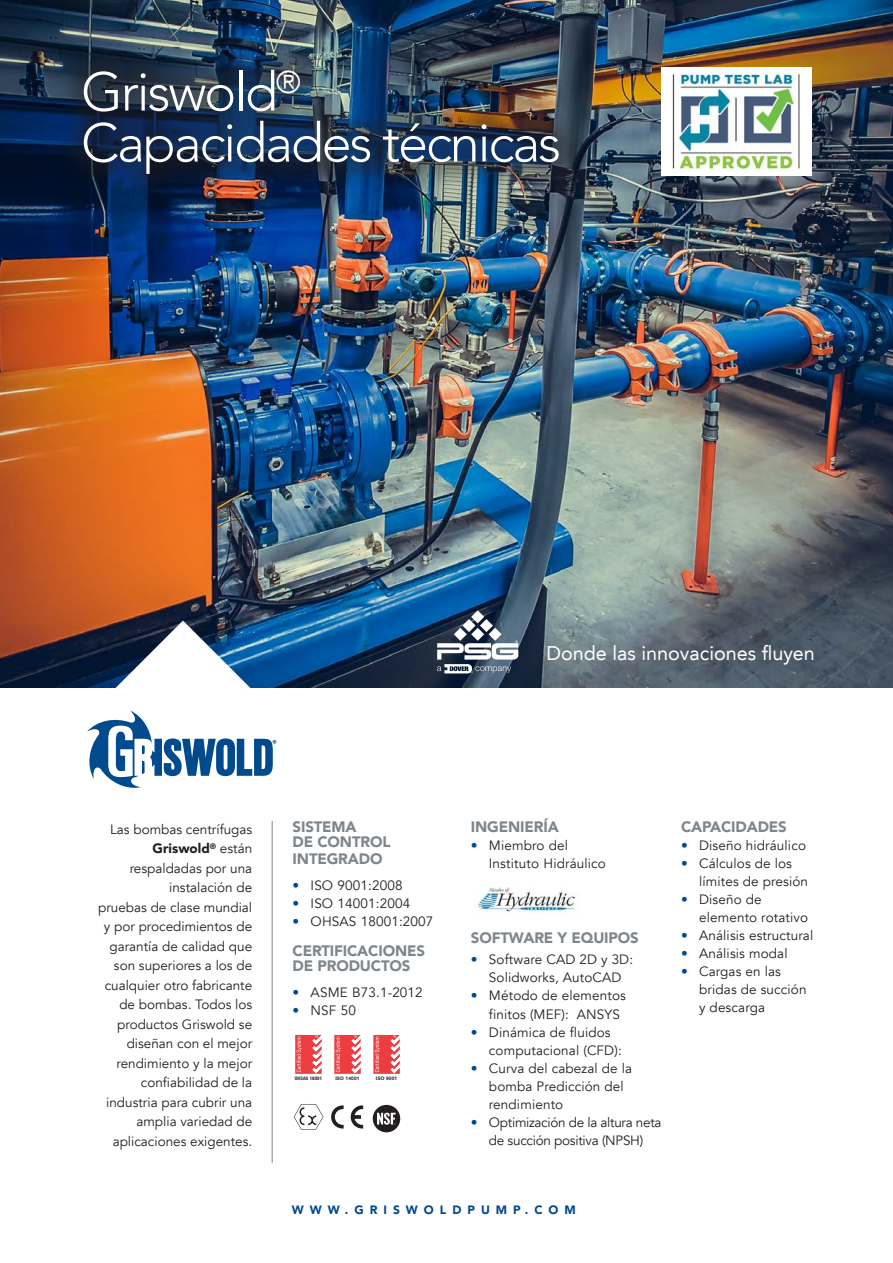
<style>
.page{position:relative;width:893px;height:1263px;background:#fff}
.page>*{position:absolute;margin:0;border:0;box-sizing:border-box;transform-origin:0 0}
.t1{font:300 54px/51px "Avenir LT";letter-spacing:-.04em;color:#fff}
.t2{font:19.8px "Avenir LT";color:#fff}
.Body_Text{font:900 15px/15px "Avenir";letter-spacing:-.01em;color:#7e868d}
.Body_Text-2{font:13.5px/19.5px "Avenir";color:#231f20}
.Body_Text-3{font:13.5px/18px "Avenir";letter-spacing:-.02em;color:#231f20;text-align:center}
.Body_Text-4{font:900 12px "Avenir";letter-spacing:.5em;color:#004a8d}
.t3{font:700 4.8px "Helvetica Neue";letter-spacing:.03em;color:#231f20}
.t4{font:700 condensed 4.8px "Helvetica Neue";letter-spacing:.03em;color:#231f20}
.s1{font-weight:900}
.s2{color:#004a8d}
</style>
<div class="page">
<img style="left:0;top:0;width:893px;height:687px">
<div style="left:56px;top:41px;width:531px;height:161px;background:#231f20;opacity:.47"></div>
<svg style="left:437px;top:610px;width:81px;height:63px"></svg>
<img style="left:662px;top:68px;width:150px;height:108px">
<svg style="left:295px;top:1035px;width:27px;height:39px"></svg>
<svg style="left:334px;top:1035px;width:27px;height:39px"></svg>
<svg style="left:373px;top:1035px;width:27px;height:39px"></svg>
<svg style="left:86px;top:620px;width:192px;height:168px"></svg>
<hr style="left:272px;top:821px;width:1px;height:342px;background:#7e868d">
<img style="left:476px;top:887px;width:100px;height:26px">
<div style="left:373px;top:1105px;width:27px;height:27px;background:#231f20;border-radius:50%"></div>
<svg style="left:377px;top:1113px;width:19px;height:12px"></svg>
<svg style="left:294px;top:1104px;width:29px;height:26px"></svg>
<svg style="left:331px;top:1105px;width:13px;height:23px"></svg>
<svg style="left:351px;top:1105px;width:12px;height:23px"></svg>
<p class="t1" style="left:81px;top:67px;width:482px">Griswold<sup>®<br></sup>Capacidades técnicas</p>
<p class="t2" style="left:546px;top:642px;width:270px">Donde las innovaciones fluyen</p>
<p class="Body_Text-2" style="left:98px;top:819px;width:156px;text-align:right">Las bombas centrífugas<br><span class="s1">Griswold</span><sup>®</sup> están respaldadas por una instalación de<br>pruebas de clase mundial y por procedimientos de garantía de calidad que son superiores a los de cualquier otro fabricante de bombas. Todos los productos Griswold se diseñan con el mejor rendimiento y la mejor confiabilidad de la industria para cubrir una amplia variedad de aplicaciones exigentes.</p>
<p class="Body_Text" style="left:293px;top:819px;width:99px">SISTEMA<br>DE CONTROL</p>
<p class="Body_Text" style="left:293px;top:851px;width:91px">INTEGRADO</p>
<p class="Body_Text-2" style="left:293px;top:876px;width:111px"><span class="s2">•</span> ISO 9001:2008</p>
<p class="Body_Text-2" style="left:293px;top:894px;width:119px"><span class="s2">•</span> ISO 14001:2004</p>
<p class="Body_Text-2" style="left:293px;top:912px;width:142px"><span class="s2">•</span> OHSAS 18001:2007</p>
<p class="Body_Text" style="left:293px;top:943px;width:134px">CERTIFICACIONES<br>DE PRODUCTOS</p>
<p class="Body_Text-2" style="left:293px;top:983px;width:132px"><span class="s2">•</span> ASME B73.1-2012</p>
<p class="Body_Text-2" style="left:293px;top:1001px;width:65px"><span class="s2">•</span> NSF 50</p>
<p class="t4" style="left:295px;top:1075px;width:29px">OHSAS 18001</p>
<p class="t3" style="left:335px;top:1075px;width:26px">ISO 14001</p>
<p class="t3" style="left:376px;top:1075px;width:23px">ISO 9001</p>
<p class="Body_Text" style="left:471px;top:819px;width:89px">INGENIERÍA</p>
<p class="Body_Text-2" style="left:489px;top:837px;width:118px;line-height:18px;text-indent:-18px"><span class="s2">•</span> Miembro del<br>Instituto Hidráulico</p>
<p class="Body_Text" style="left:471px;top:931px;width:169px">SOFTWARE Y EQUIPOS</p>
<p class="Body_Text-2" style="left:471px;top:951px;width:164px;line-height:18px;text-align:center"><span class="s2">•</span> Software CAD 2D y 3D:<br>Solidworks, AutoCAD</p>
<p class="Body_Text-2" style="left:489px;top:987px;width:138px;line-height:18px;text-indent:-18px"><span class="s2">•</span> Método de elementos finitos (MEF): ANSYS</p>
<p class="Body_Text-2" style="left:489px;top:1023px;width:134px;line-height:18px;text-indent:-18px"><span class="s2">•</span> Dinámica de fluidos computacional (CFD):</p>
<p class="Body_Text-2" style="left:489px;top:1059px;width:145px;line-height:18px;text-indent:-18px"><span class="s2">•</span> Curva del cabezal de la bomba Predicción del rendimiento</p>
<p class="Body_Text-3" style="left:471px;top:1113px;width:192px"><span class="s2">•</span> Optimización de la altura neta de succión positiva (NPSH)</p>
<p class="Body_Text" style="left:681px;top:819px;width:107px">CAPACIDADES</p>
<p class="Body_Text-2" style="left:681px;top:836px;width:126px"><span class="s2">•</span> Diseño hidráulico</p>
<p class="Body_Text-2" style="left:699px;top:855px;width:111px;line-height:18px;text-indent:-18px"><span class="s2">•</span> Cálculos de los límites de presión</p>
<p class="Body_Text-2" style="left:699px;top:891px;width:111px;line-height:18px;text-indent:-18px"><span class="s2">•</span> Diseño de elemento rotativo</p>
<p class="Body_Text-2" style="left:681px;top:926px;width:134px"><span class="s2">•</span> Análisis estructural</p>
<p class="Body_Text-2" style="left:681px;top:944px;width:108px"><span class="s2">•</span> Análisis modal</p>
<p class="Body_Text-2" style="left:699px;top:963px;width:109px;line-height:18px;text-indent:-18px"><span class="s2">•</span> Cargas en las bridas de succión y descarga</p>
<p class="Body_Text-4" style="left:292px;top:1202px;width:285px">WWW.GRISWOLDPUMP.COM</p>
</div>
